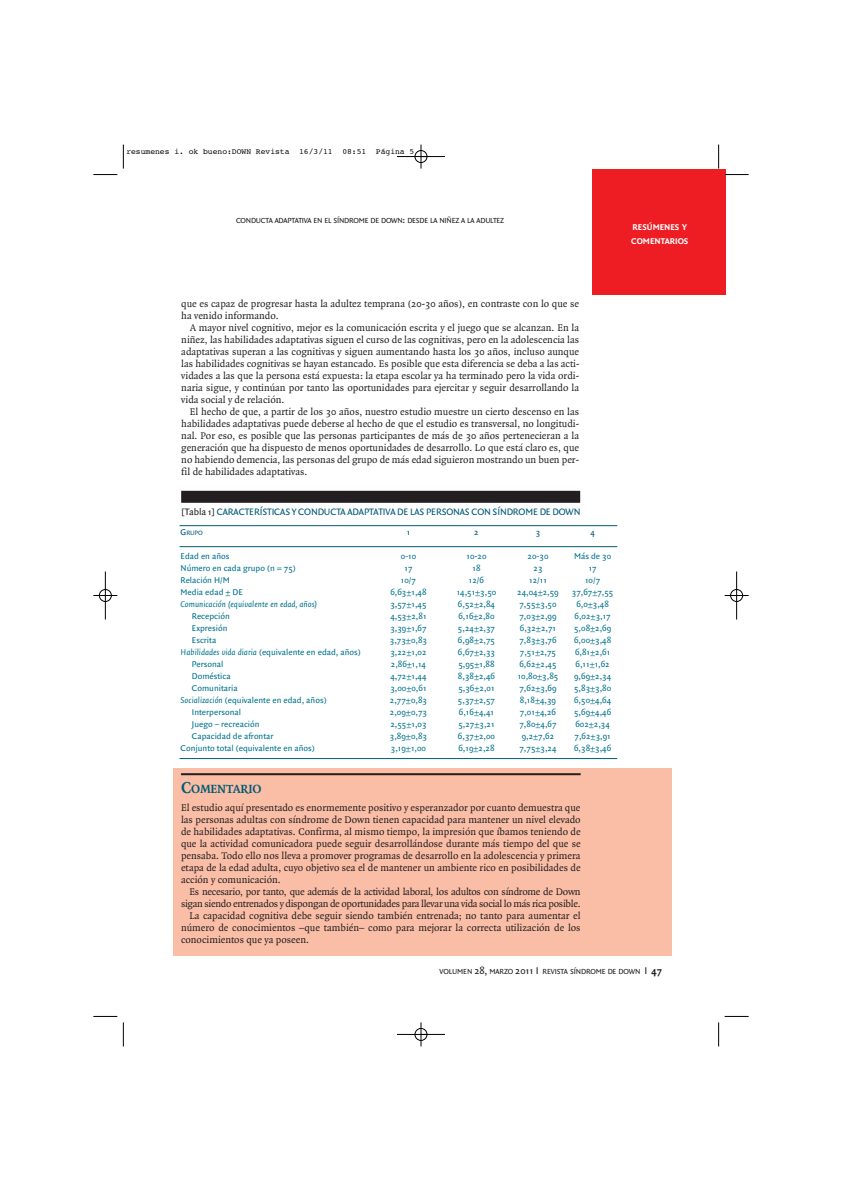
<style>
.page{position:relative;width:842px;height:1191px;background:#fff}
.page>*{position:absolute;margin:0;border:0;box-sizing:border-box;transform-origin:0 0}
.t1{font:700 12.8px "Quadraat";letter-spacing:-.015em;color:#005a74}
.t2{font:10.5px/12px "Quadraat";color:#231f20;text-align:justify}
.t3{font:10.5px "Quadraat";letter-spacing:-.025em;color:#231f20}
.t4{font:10px "Quadraat Sans";letter-spacing:-.015em;color:#005a74}
.t5{font:9px/12px "Quadraat Sans";color:#00728d;text-align:center}
.t6{font:italic 9px "Quadraat Sans";color:#00728d}
.t7{font:700 9px/14px "Quadraat Sans";color:#fff}
.t8{font:9px "Quadraat Sans";color:#005a74}
.t9{font:8px "Courier";color:#000}
.t10{font:7.9px "Quadraat Sans";letter-spacing:-.025em;color:#231f20}
.t11{font:6.8px "Quadraat Sans";color:#005a74}
.s1{font-size:10.5px}
.s2{color:#231f20}
.s3{font-size:9px}
.s4{font-style:italic}
.s5{font-size:17px}
.s6{font-weight:700;font-size:10.5px}
</style>
<div class="page">
<div style="left:174px;top:769px;width:498px;height:187px;background:#fabda6"></div>
<div style="left:592px;top:169px;width:134px;height:126px;background:#ee1d23"></div>
<hr style="left:180px;top:525px;width:437px;height:1px;background:#005a74">
<hr style="left:180px;top:546px;width:437px;height:1px;background:#005a74">
<hr style="left:180px;top:758px;width:437px;height:1px;background:#005a74">
<div style="left:181px;top:491px;width:399px;height:12px;background:#231f20"></div>
<hr style="left:181px;top:773px;width:400px;height:2px;background:#231f20">
<svg style="left:123px;top:145px;width:1px;height:24px"></svg>
<svg style="left:93px;top:174px;width:24px;height:1px"></svg>
<svg style="left:718px;top:145px;width:1px;height:24px"></svg>
<svg style="left:725px;top:174px;width:24px;height:1px"></svg>
<svg style="left:123px;top:1022px;width:1px;height:24px"></svg>
<svg style="left:93px;top:1016px;width:24px;height:1px"></svg>
<svg style="left:718px;top:1022px;width:1px;height:24px"></svg>
<svg style="left:725px;top:1016px;width:24px;height:1px"></svg>
<div style="left:99px;top:589px;width:13px;height:13px;border:1px solid #fff;border-radius:50%"></div>
<div style="left:730px;top:589px;width:13px;height:13px;border:1px solid #fff;border-radius:50%"></div>
<hr style="left:397px;top:156px;width:48px;height:1px;background:#000">
<hr style="left:397px;top:1034px;width:48px;height:1px;background:#000">
<hr style="left:105px;top:572px;width:1px;height:48px;background:#000">
<hr style="left:736px;top:572px;width:1px;height:48px;background:#000">
<svg style="left:421px;top:145px;width:1px;height:24px"></svg>
<svg style="left:421px;top:1022px;width:1px;height:24px"></svg>
<svg style="left:93px;top:595px;width:24px;height:1px"></svg>
<svg style="left:725px;top:595px;width:24px;height:1px"></svg>
<div style="left:415px;top:150px;width:12px;height:13px;border:1px solid #000;border-radius:50%"></div>
<div style="left:415px;top:1028px;width:12px;height:13px;border:1px solid #000;border-radius:50%"></div>
<div style="left:99px;top:589px;width:12px;height:13px;border:1px solid #000;border-radius:50%"></div>
<div style="left:731px;top:589px;width:12px;height:13px;border:1px solid #000;border-radius:50%"></div>
<p class="t9" style="left:126px;top:148px;width:290px">resumenes i. ok bueno:DOWN Revista 16/3/11 08:51 Página 5</p>
<p class="t10" style="left:236px;top:217px;width:270px">CONDUCTA ADAPTATIVA EN EL SÍNDROME DE DOWN<span class="s1">:</span> DESDE LA NIÑEZ A LA ADULTEZ</p>
<p class="t7" style="left:631px;top:221px;width:59px">RESÚMENES Y<br>COMENTARIOS</p>
<p class="t2" style="left:181px;top:298px;width:399px">que es capaz de progresar hasta la adultez temprana (20-30 años), en contraste con lo que se ha venido informando.</p>
<p class="t2" style="left:181px;top:322px;width:400px;text-indent:9px">A mayor nivel cognitivo, mejor es la comunicación escrita y el juego que se alcanzan. En la niñez, las habilidades adaptativas siguen el curso de las cognitivas, pero en la adolescencia las adaptativas superan a las cognitivas y siguen aumentando hasta los 30 años, incluso aunque las habilidades cognitivas se hayan estancado. Es posible que esta diferencia se deba a las acti&shy;vidades a las que la persona está expuesta: la etapa escolar ya ha terminado pero la vida ordi&shy;naria sigue, y continúan por tanto las oportunidades para ejercitar y seguir desarrollando la vida social y de relación.</p>
<p class="t2" style="left:181px;top:406px;width:399px;text-indent:9px">El hecho de que, a partir de los 30 años, nuestro estudio muestre un cierto descenso en las habilidades adaptativas puede deberse al hecho de que el estudio es transversal, no longitudi&shy;nal. Por eso, es posible que las personas participantes de más de 30 años pertenecieran a la generación que ha dispuesto de menos oportunidades de desarrollo. Lo que está claro es, que no habiendo demencia, las personas del grupo de más edad siguieron mostrando un buen per&shy;fil de habilidades adaptativas.</p>
<p class="t4" style="left:181px;top:508px;width:401px"><span class="s2">[Tabla 1]</span> CARACTERÍSTICAS Y CONDUCTA ADAPTATIVA DE LAS PERSONAS CON SÍNDROME DE DOWN</p>
<p class="t11" style="left:181px;top:530px;width:24px"><span class="s3">G</span>RUPO</p>
<p class="t5" style="left:181px;top:550px;width:117px;text-align:left">Edad en años<br>Número en cada grupo (n = 75)<br>Relación H/M<br>Media edad ± DE</p>
<p class="t6" style="left:181px;top:600px;width:138px">Comunicación (equivalente en edad, años)</p>
<p class="t5" style="left:192px;top:610px;width:39px">Recepción</p>
<p class="t5" style="left:192px;top:622px;width:37px">Expresión</p>
<p class="t5" style="left:192px;top:634px;width:26px">Escrita</p>
<p class="t5" style="left:181px;top:646px;width:182px"><span class="s4">Habilidades vida diaria</span> (equivalente en edad, años)</p>
<p class="t5" style="left:192px;top:658px;width:33px">Personal</p>
<p class="t5" style="left:192px;top:670px;width:40px">Doméstica</p>
<p class="t5" style="left:192px;top:682px;width:47px">Comunitaria</p>
<p class="t5" style="left:181px;top:694px;width:148px"><span class="s4">Socialización</span> (equivalente en edad, años)</p>
<p class="t5" style="left:192px;top:706px;width:51px">Interpersonal</p>
<p class="t5" style="left:192px;top:718px;width:69px">Juego – recreación</p>
<p class="t5" style="left:192px;top:730px;width:83px">Capacidad de afrontar</p>
<p class="t5" style="left:181px;top:742px;width:136px">Conjunto total (equivalente en años)</p>
<p class="t8" style="left:407px;top:528px;width:5px">1</p>
<p class="t5" style="left:390px;top:550px;width:39px">0-10<br>17<br>10/7<br>6,63±1,48<br>3,57±1,45<br>4,53±2,81<br>3,39±1,67<br>3,73±0,83<br>3,22±1,02<br>2,86±1,14<br>4,72±1,44<br>3,00±0,61<br>2,77±0,83<br>2,09±0,73<br>2,55±1,03<br>3,89±0,83<br>3,19±1,00</p>
<p class="t8" style="left:474px;top:528px;width:6px">2</p>
<p class="t5" style="left:457px;top:550px;width:41px">10-20<br>18<br>12/6<br>14,51±3,50<br>6,52±2,84<br>6,16±2,80<br>5,24±2,37<br>6,98±2,75<br>6,67±2,33<br>5,95±1,88<br>8,38±2,46<br>5,36±2,01<br>5,37±2,57<br>6,16±4,41<br>5,27±3,21<br>6,37±2,00<br>6,19±2,28</p>
<p class="t8" style="left:536px;top:528px;width:6px">3</p>
<p class="t5" style="left:517px;top:550px;width:43px">20-30<br>23<br>12/11<br>24,04±2,59<br>7,55±3,50<br>7,03±2,99<br>6,32±2,71<br>7,83±3,76<br>7,51±2,75<br>6,62±2,45<br>10,80±3,85<br>7,62±3,69<br>8,18±4,39<br>7,01±4,26<br>7,80±4,67<br>9,2±7,62<br>7,75±3,24</p>
<p class="t8" style="left:590px;top:528px;width:6px">4</p>
<p class="t5" style="left:572px;top:550px;width:43px">Más de 30<br>17<br>10/7<br>37,67±7,55<br>6,0±3,48<br>6,02±3,17<br>5,08±2,69<br>6,00±3,48<br>6,81±2,61<br>6,11±1,62<br>9,69±2,34<br>5,83±3,80<br>6,50±4,64<br>5,69±4,46<br>602±2,34<br>7,62±3,91<br>6,38±3,46</p>
<p class="t1" style="left:181px;top:784px;width:82px"><span class="s5">C</span>OMENTARIO</p>
<p class="t2" style="left:181px;top:802px;width:401px">El estudio aquí presentado es enormemente positivo y esperanzador por cuanto demuestra que las personas adultas con síndrome de Down tienen capacidad para mantener un nivel elevado de habilidades adaptativas. Confirma, al mismo tiempo, la impresión que íbamos teniendo de que la actividad comunicadora puede seguir desarrollándose durante más tiempo del que se pensaba. Todo ello nos lleva a promover programas de desarrollo en la adolescencia y primera etapa de la edad adulta, cuyo objetivo sea el de mantener un ambiente rico en posibilidades de acción y comunicación.</p>
<p class="t3" style="left:190px;top:887px;width:393px">Es necesario, por tanto, que además de la actividad laboral, los adultos con síndrome de Down</p>
<p class="t3" style="left:181px;top:899px;width:401px">sigan siendo entrenados y dispongan de oportunidades para llevar una vida social lo más rica posible.</p>
<p class="t2" style="left:190px;top:910px;width:393px">La capacidad cognitiva debe seguir siendo también entrenada; no tanto para aumentar el</p>
<p class="t2" style="left:181px;top:922px;width:401px">número de conocimientos –que también– como para mejorar la correcta utilización de los</p>
<p class="t2" style="left:181px;top:934px;width:129px">conocimientos que ya poseen.</p>
<p class="t10" style="left:440px;top:969px;width:224px">VOLUMEN <span class="s1">28,</span> MARZO <span class="s1">2011 I</span> REVISTA SÍNDROME DE DOWN <span class="s1">I</span> <span class="s6">47</span></p>
</div>
